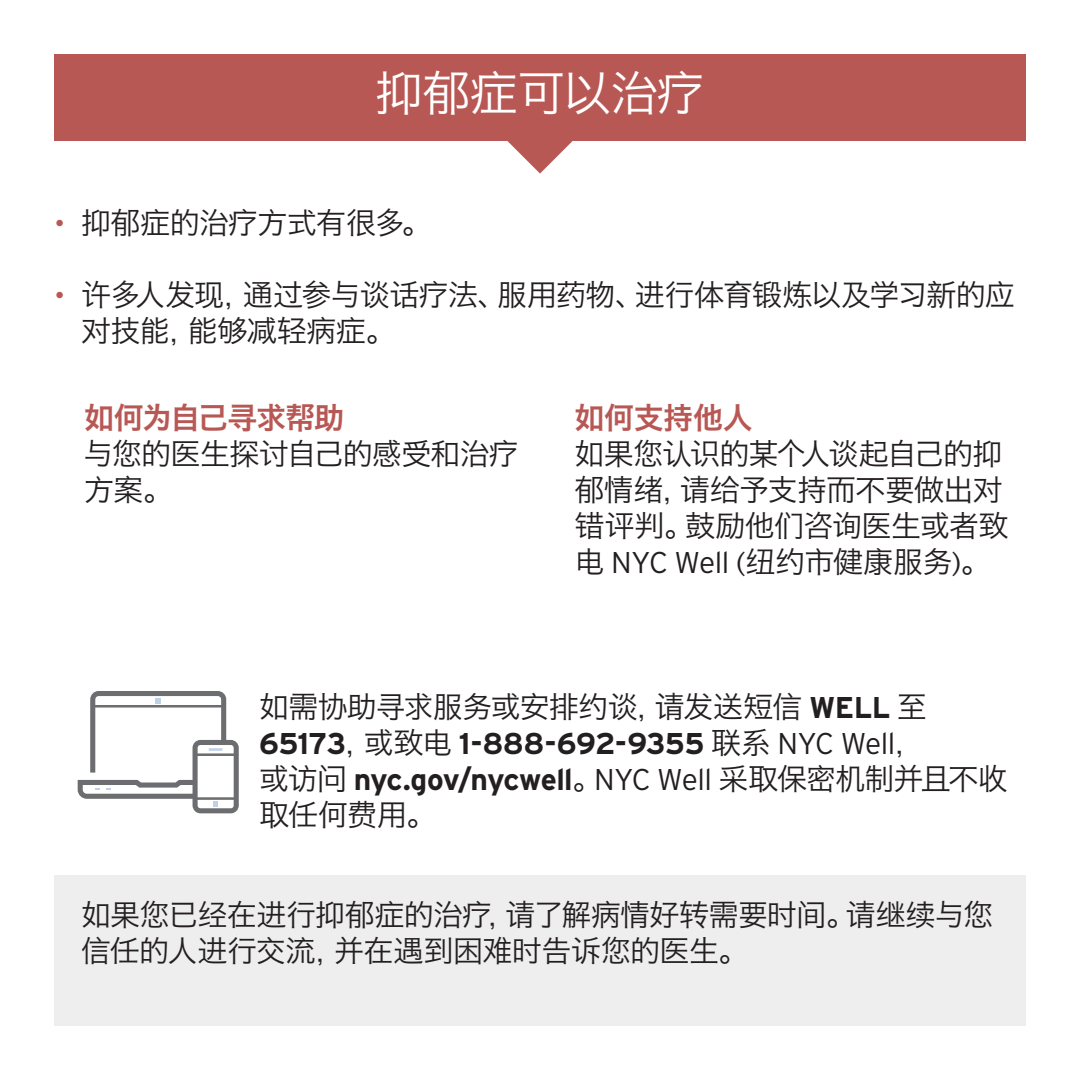
<style>
.page{position:relative;width:1080px;height:1080px;background:#fff}
.page>*{position:absolute;margin:0;border:0;box-sizing:border-box;transform-origin:0 0}
.hed{font:48px "Hiragino Sans GB W3";letter-spacing:-.02em;color:#fff}
.body{font:30px/36px "Hiragino Sans GB W3";letter-spacing:-.02em;color:#231f20}
.body_bullet_Gray{font:30px/36px "Hiragino Sans GB W3";letter-spacing:-.025em;color:#231f20}
.Captions_Left_Bottom{font:30px/36px "Hiragino Sans GB W3";letter-spacing:-.02em;color:#231f20}
.SUB{font:30px "Hiragino Sans GB W6";letter-spacing:-.04em;color:#b85854}
.SUB-2{font:30px "Hiragino Sans GB W6";letter-spacing:-.015em;color:#b85854}
.s1{font-family:"Interstate";font-weight:300;color:#b85854}
.s2{font-family:"Interstate";font-weight:300}
.s3{font-family:"Interstate";font-weight:700}
</style>
<div class="page">
<div style="left:54px;top:876px;width:972px;height:150px;background:#eeeeef"></div>
<svg style="left:442px;top:140px;width:196px;height:34px"></svg>
<div style="left:54px;top:54px;width:972px;height:86px;background:#b85854"></div>
<svg style="left:78px;top:691px;width:161px;height:122px"></svg>
<p class="hed" style="left:375px;top:64px;width:331px">抑郁症可以治疗</p>
<p class="body" style="left:54px;top:204px;width:379px"><span class="s1">•</span> 抑郁症的治疗方式有很多。</p>
<p class="body" style="left:81px;top:276px;width:935px;text-indent:-27px"><span class="s1">•</span> 许多人发现，通过参与谈话疗法、服用药物、进行体育锻炼以及学习新的应对技能，能够减轻病症。</p>
<p class="SUB" style="left:84px;top:398px;width:262px">如何为自己寻求帮助</p>
<p class="body_bullet_Gray" style="left:84px;top:435px;width:436px">与您的医生探讨自己的感受和治疗方案。</p>
<p class="SUB-2" style="left:575px;top:398px;width:180px">如何支持他人</p>
<p class="body_bullet_Gray" style="left:575px;top:435px;width:436px">如果您认识的某个人谈起自己的抑郁情绪，请给予支持而不要做出对错评判。鼓励他们咨询医生或者致电 <span class="s2">NYC Well (</span>纽约市健康服务<span class="s2">)</span>。</p>
<p class="body" style="left:259px;top:689px;width:750px">如需协助寻求服务或安排约谈，请发送短信 <span class="s3">WELL</span> 至<br><span class="s3">65173</span>，或致电 <span class="s3">1-888-692-9355</span> 联系 <span class="s2">NYC Well</span>，<br>或访问 <span class="s3">nyc.gov/nycwell</span>。<span class="s2">NYC Well</span> 采取保密机制并且不收取任何费用。</p>
<p class="Captions_Left_Bottom" style="left:81px;top:896px;width:914px">如果您已经在进行抑郁症的治疗，请了解病情好转需要时间。请继续与您信任的人进行交流，并在遇到困难时告诉您的医生。</p>
</div>
